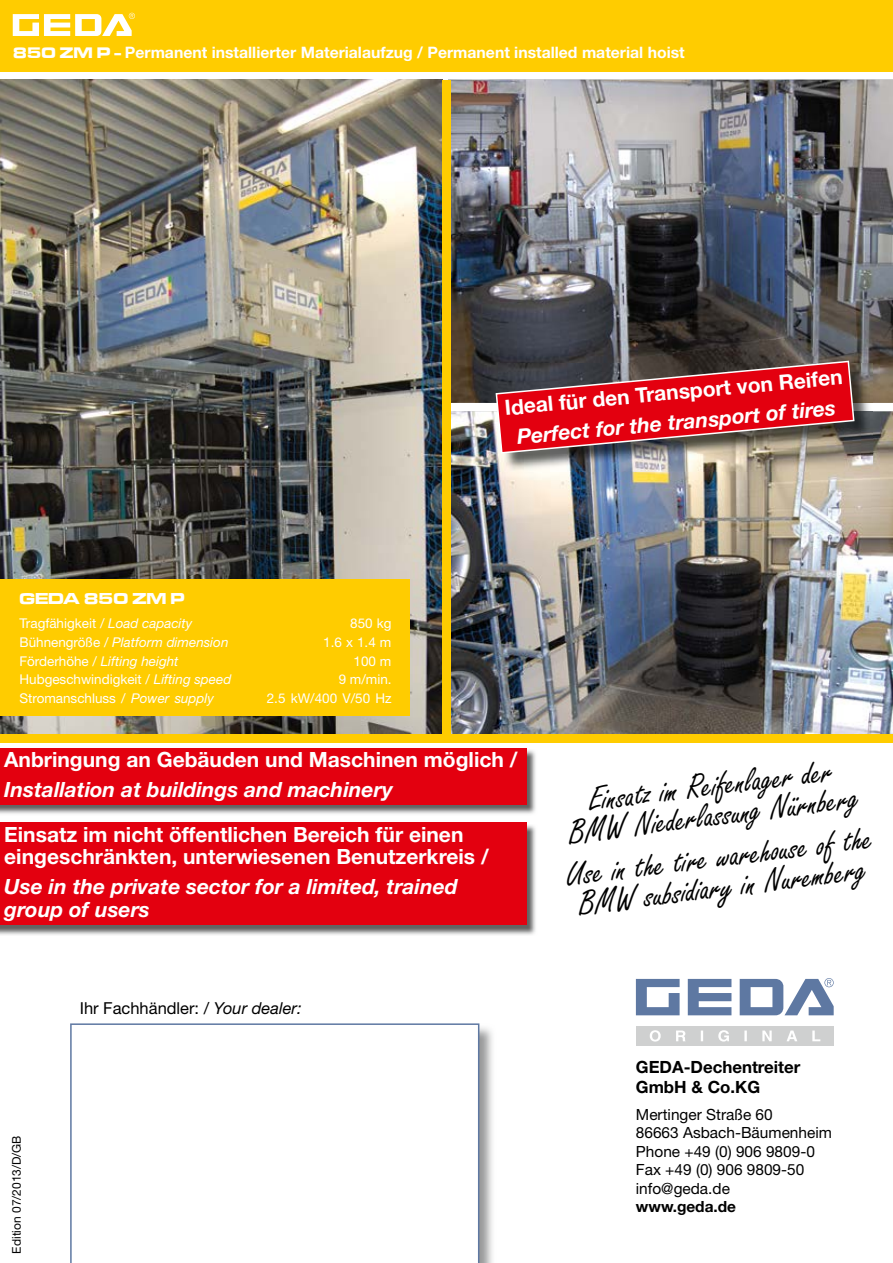
<style>
.page{position:relative;width:893px;height:1263px;background:#fff}
.page>*{position:absolute;margin:0;border:0;box-sizing:border-box;transform-origin:0 0}
.t1{font:36px/30px "Freestyle Script";color:#000;text-align:center}
.t2{font:700 21px/22.5px "Helvetica Neue LT Std";color:#fff}
.t3{font:italic 700 21px/22.5px "Helvetica Neue LT Std";color:#fff}
.t4{font:700 16.8px/20.2px "Helvetica Neue LT Std";color:#000}
.t5{font:16.5px "Helvetica Neue LT Std";color:#000}
.t6{font:700 16.35px "Micro";color:#fff}
.t7{font:700 15.75px "Helvetica Neue LT Std";color:#fff}
.t8{font:15.45px/18.5px "Helvetica Neue LT Std";color:#000}
.t9{font:700 15.45px "Helvetica Neue LT Std";color:#000}
.t10{font:13.5px "Helvetica Neue LT Std";color:#fff}
.t11{font:italic 13.5px "Helvetica Neue LT Std";color:#fff}
.t12{font:12px "Helvetica Neue LT Std";color:#000}
.s1{font-family:"Micro"}
.s2{font-style:italic}
.s3{font-style:normal}
</style>
<div class="page">
<img style="left:451px;top:80px;width:442px;height:323px">
<img style="left:451px;top:411px;width:442px;height:323px">
<img style="left:479px;top:1024px;width:14px;height:239px">
<svg style="left:70px;top:1023px;width:409px;height:240px"></svg>
<div style="left:636px;top:1026px;width:198px;height:20px;background:#cfd0d0"></div>
<svg style="left:636px;top:979px;width:44px;height:36px"></svg>
<svg style="left:688px;top:979px;width:43px;height:36px"></svg>
<svg style="left:740px;top:978px;width:94px;height:37px"></svg>
<svg style="left:650px;top:1030px;width:170px;height:11px"></svg>
<div style="left:0;top:0;width:893px;height:71px;background:#fc0"></div>
<img style="left:0;top:80px;width:442px;height:654px">
<svg style="left:13px;top:13px;width:122px;height:23px"></svg>
<div style="left:0;top:579px;width:410px;height:136px;background:#fc0"></div>
<div style="left:442px;top:80px;width:9px;height:654px;background:#fc0"></div>
<div style="left:0;top:734px;width:893px;height:9px;background:#fc0"></div>
<img style="left:499px;top:364px;width:373px;height:108px">
<svg style="left:496px;top:361px;width:358px;height:93px;background:#b42830"></svg>
<img style="left:0;top:749px;width:536px;height:65px">
<div style="left:0;top:748px;width:526px;height:56px;background:#e3000f"></div>
<img style="left:0;top:824px;width:536px;height:111px">
<div style="left:0;top:823px;width:526px;height:102px;background:#e3000f"></div>
<p class="t7" style="left:13px;top:42px;width:673px"><span class="s1">850 ZM P -</span> Permanent installierter Materialaufzug / Permanent installed material hoist</p>
<p class="t6" style="left:19px;top:588px;width:167px">GEDA 850 ZM P</p>
<p class="t10" style="left:19px;top:615px;width:174px">Tragfähigkeit / <span class="s2">Load capacity</span></p>
<p class="t10" style="left:350px;top:615px;width:43px">850 kg</p>
<p class="t11" style="left:19px;top:634px;width:210px"><span class="s3">Bühnengröße /</span> Platform dimension</p>
<p class="t10" style="left:323px;top:634px;width:70px">1.6 x 1.4 m</p>
<p class="t11" style="left:19px;top:652px;width:161px"><span class="s3">Förderhöhe /</span> Lifting height</p>
<p class="t10" style="left:354px;top:653px;width:39px">100 m</p>
<p class="t10" style="left:19px;top:671px;width:213px">Hubgeschwindigkeit / <span class="s2">Lifting speed</span></p>
<p class="t10" style="left:339px;top:671px;width:54px">9 m/min.</p>
<p class="t10" style="left:19px;top:690px;width:196px">Stromanschluss / <span class="s2">Power supply</span></p>
<p class="t10" style="left:267px;top:690px;width:126px">2.5 kW/400 V/50 Hz</p>
<p class="t2" style="left:504px;top:395px;width:341px;rotate:-5deg">Ideal für den Transport von Reifen</p>
<p class="t3" style="left:516px;top:424px;width:322px;rotate:-5deg">Perfect for the transport of tires</p>
<p class="t2" style="left:4px;top:748px;width:515px">Anbringung an Gebäuden und Maschinen möglich /</p>
<p class="t3" style="left:4px;top:778px;width:390px">Installation at buildings and machinery</p>
<p class="t2" style="left:4px;top:823px;width:486px">Einsatz im nicht öffentlichen Bereich für einen eingeschränkten, unterwiesenen Benutzerkreis /</p>
<p class="t3" style="left:4px;top:875px;width:455px">Use in the private sector for a limited, trained group of users</p>
<p class="t12" style="left:9px;top:1253px;width:120px;rotate:-90deg">Edition 07/2013/D/GB</p>
<p class="t5" style="left:80px;top:998px;width:223px">Ihr Fachhändler: / <span class="s2">Your dealer:</span></p>
<h1 class="t1" style="left:564px;top:790px;width:293px;rotate:-7deg">Einsatz im Reifenlager der<br>BMW Niederlassung Nürnberg</h1>
<h1 class="t1" style="left:564px;top:862px;width:311px;text-align:left;rotate:-7deg">Use in the tire warehouse of the<br>BMW subsidiary in Nuremberg</h1>
<p class="t4" style="left:636px;top:1057px;width:166px">GEDA-Dechentreiter<br>GmbH &amp; Co.KG</p>
<p class="t8" style="left:636px;top:1105px;width:198px">Mertinger Straße 60<br>86663 Asbach-Bäumenheim<br>Phone +49 (0) 906 9809-0<br>Fax +49 (0) 906 9809-50 info@geda.de</p>
<p class="t9" style="left:636px;top:1197px;width:102px">www.geda.de</p>
</div>
